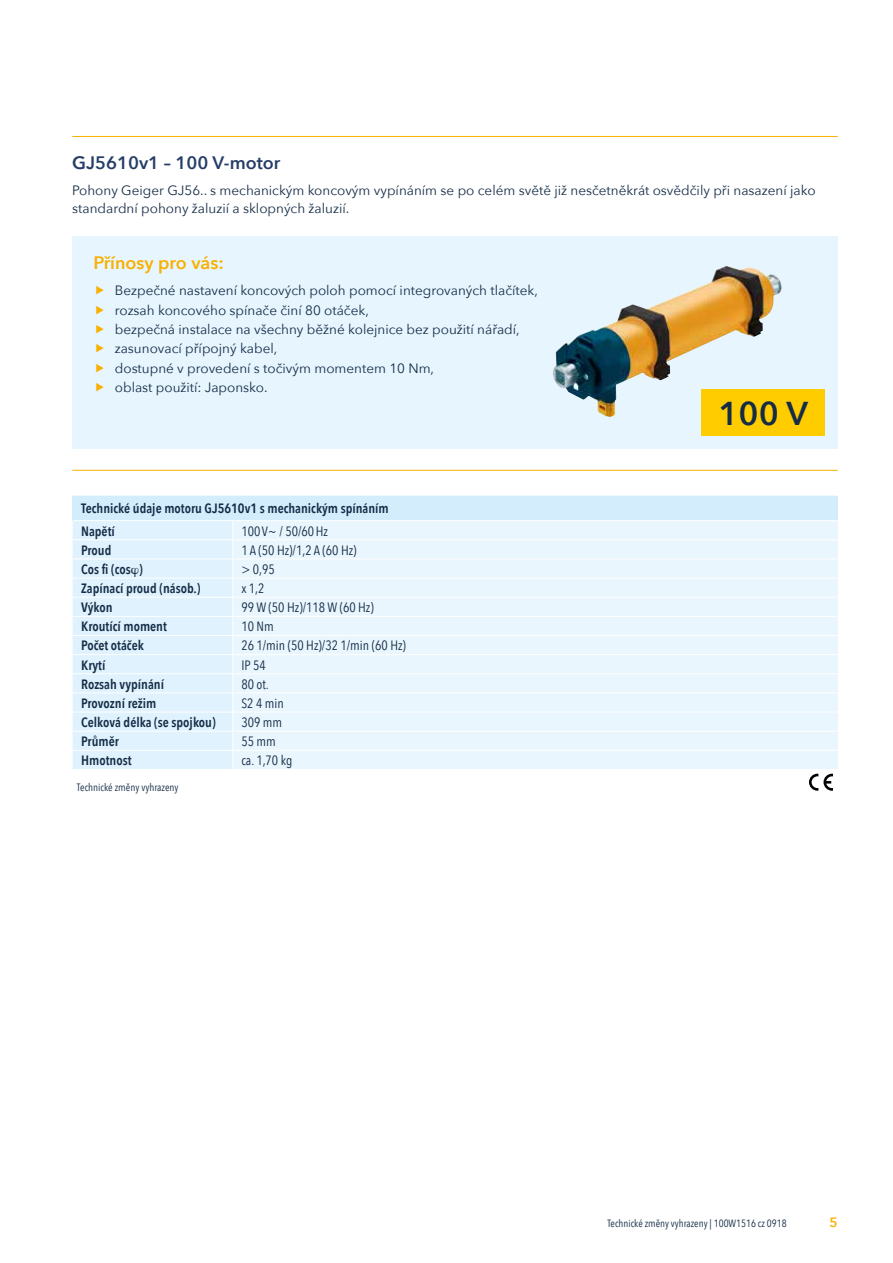
<style>
.page{position:relative;width:893px;height:1263px;background:#fff}
.page>*{position:absolute;margin:0;border:0;box-sizing:border-box;transform-origin:0 0}
.t1{font:600 33px "Avenir Next";color:#142c46}
.t2{font:600 18px "Avenir Next";color:#253d67}
.t3{font:600 18px "Avenir Next";color:#f9b000}
.t4{font:13.5px/19.4px "Avenir Next";color:#142c46}
.t5{font:600 13.5px/22.4px "Avenir Next Condensed";color:#142c46}
.t6{font:13.5px "Avenir Next Condensed";color:#142c46}
.t7{font:600 13.5px "Avenir Next";color:#f9b000}
.t8{font:10.65px "Avenir Next Condensed";color:#142c46}
.t9{font:10.5px "Avenir Next Condensed";color:#142c46}
</style>
<div class="page">
<div style="left:72px;top:236px;width:766px;height:213px;background:#e6f5fe"></div>
<div style="left:73px;top:495px;width:765px;height:26px;background:#d4edfc"></div>
<div style="left:233px;top:521px;width:605px;height:248px;background:#eaf6fe"></div>
<hr style="left:72px;top:495px;width:161px;height:1px;background:#fff">
<hr style="left:233px;top:495px;width:605px;height:1px;background:#fff">
<hr style="left:73px;top:520px;width:160px;height:1px;background:#fff">
<hr style="left:233px;top:520px;width:605px;height:1px;background:#fff">
<hr style="left:233px;top:539px;width:605px;height:1px;background:#fff">
<hr style="left:233px;top:559px;width:605px;height:1px;background:#fff">
<hr style="left:233px;top:578px;width:605px;height:1px;background:#fff">
<hr style="left:233px;top:597px;width:605px;height:1px;background:#fff">
<hr style="left:233px;top:616px;width:605px;height:1px;background:#fff">
<hr style="left:233px;top:635px;width:605px;height:1px;background:#fff">
<hr style="left:233px;top:654px;width:605px;height:1px;background:#fff">
<hr style="left:233px;top:673px;width:605px;height:1px;background:#fff">
<hr style="left:233px;top:692px;width:605px;height:1px;background:#fff">
<hr style="left:233px;top:712px;width:605px;height:1px;background:#fff">
<hr style="left:233px;top:731px;width:605px;height:1px;background:#fff">
<hr style="left:233px;top:750px;width:605px;height:1px;background:#fff">
<svg style="left:809px;top:774px;width:24px;height:17px"></svg>
<div style="left:701px;top:390px;width:124px;height:46px;background:#fc0"></div>
<hr style="left:72px;top:136px;width:766px;height:1px;background:#f9b000">
<hr style="left:72px;top:470px;width:766px;height:1px;background:#f9b000">
<img style="left:553px;top:266px;width:229px;height:151px">
<svg style="left:73px;top:521px;width:159px;height:248px;background:#e0f2fd"></svg>
<h2 class="t2" style="left:72px;top:147px;width:210px">GJ5610v1 – 100 V-motor</h2>
<p class="t4" style="left:72px;top:181px;width:745px;line-height:18px">Pohony Geiger GJ56.. s mechanickým koncovým vypínáním se po celém světě již nesčetněkrát osvědčily při nasazení jako standardní pohony žaluzií a sklopných žaluzií.</p>
<h2 class="t3" style="left:94px;top:248px;width:132px">Přínosy pro vás:</h2>
<p class="t4" style="left:115px;top:280px;width:425px">Bezpečné nastavení koncových poloh pomocí integrovaných tlačítek, rozsah koncového spínače činí 80 otáček,<br>bezpečná instalace na všechny běžné kolejnice bez použití nářadí, zasunovací přípojný kabel,<br>dostupné v provedení s točivým momentem 10 Nm,<br>oblast použití: Japonsko.</p>
<p class="t5" style="left:81px;top:497px;width:309px">Technické údaje motoru GJ5610v1 s mechanickým spínáním<br>Napětí</p>
<p class="t6" style="left:241px;top:519px;width:88px">100V~ / 50/60Hz</p>
<p class="t5" style="left:81px;top:538px;width:32px">Proud</p>
<p class="t6" style="left:241px;top:538px;width:117px">1 A (50 Hz)/1,2 A (60 Hz)</p>
<p class="t5" style="left:81px;top:558px;width:63px">Cos fi (cos )</p>
<p class="t6" style="left:241px;top:558px;width:35px">&gt; 0,95</p>
<p class="t5" style="left:81px;top:577px;width:121px">Zapínací proud (násob.)</p>
<p class="t6" style="left:241px;top:577px;width:25px">x 1,2</p>
<p class="t5" style="left:81px;top:596px;width:33px">Výkon</p>
<p class="t6" style="left:241px;top:596px;width:134px">99 W (50 Hz)/118 W (60 Hz)</p>
<p class="t5" style="left:81px;top:615px;width:87px">Kroutící moment</p>
<p class="t6" style="left:241px;top:615px;width:34px">10 Nm</p>
<p class="t5" style="left:81px;top:634px;width:64px">Počet otáček</p>
<p class="t6" style="left:241px;top:634px;width:166px">26 1/min (50 Hz)/32 1/min (60 Hz)</p>
<p class="t5" style="left:81px;top:653px;width:26px">Krytí</p>
<p class="t6" style="left:241px;top:653px;width:26px">IP 54</p>
<p class="t5" style="left:81px;top:672px;width:84px">Rozsah vypínání</p>
<p class="t6" style="left:241px;top:672px;width:29px">80 ot.</p>
<p class="t5" style="left:81px;top:692px;width:77px">Provozní režim</p>
<p class="t6" style="left:241px;top:692px;width:44px">S2 4 min</p>
<p class="t5" style="left:81px;top:711px;width:136px">Celková délka (se spojkou)</p>
<p class="t6" style="left:241px;top:711px;width:42px">309 mm</p>
<p class="t5" style="left:81px;top:730px;width:39px">Průměr</p>
<p class="t6" style="left:241px;top:730px;width:36px">55 mm</p>
<p class="t5" style="left:81px;top:749px;width:52px">Hmotnost</p>
<p class="t6" style="left:241px;top:749px;width:53px">ca. 1,70 kg</p>
<p class="t8" style="left:77px;top:778px;width:103px">Technické změny vyhrazeny</p>
<h1 class="t1" style="left:718px;top:385px;width:91px">100 V</h1>
<p class="t9" style="left:607px;top:1214px;width:181px">Technické změny vyhrazeny | 100W1516 cz 0918</p>
<p class="t7" style="left:829px;top:1210px;width:10px">5</p>
</div>
